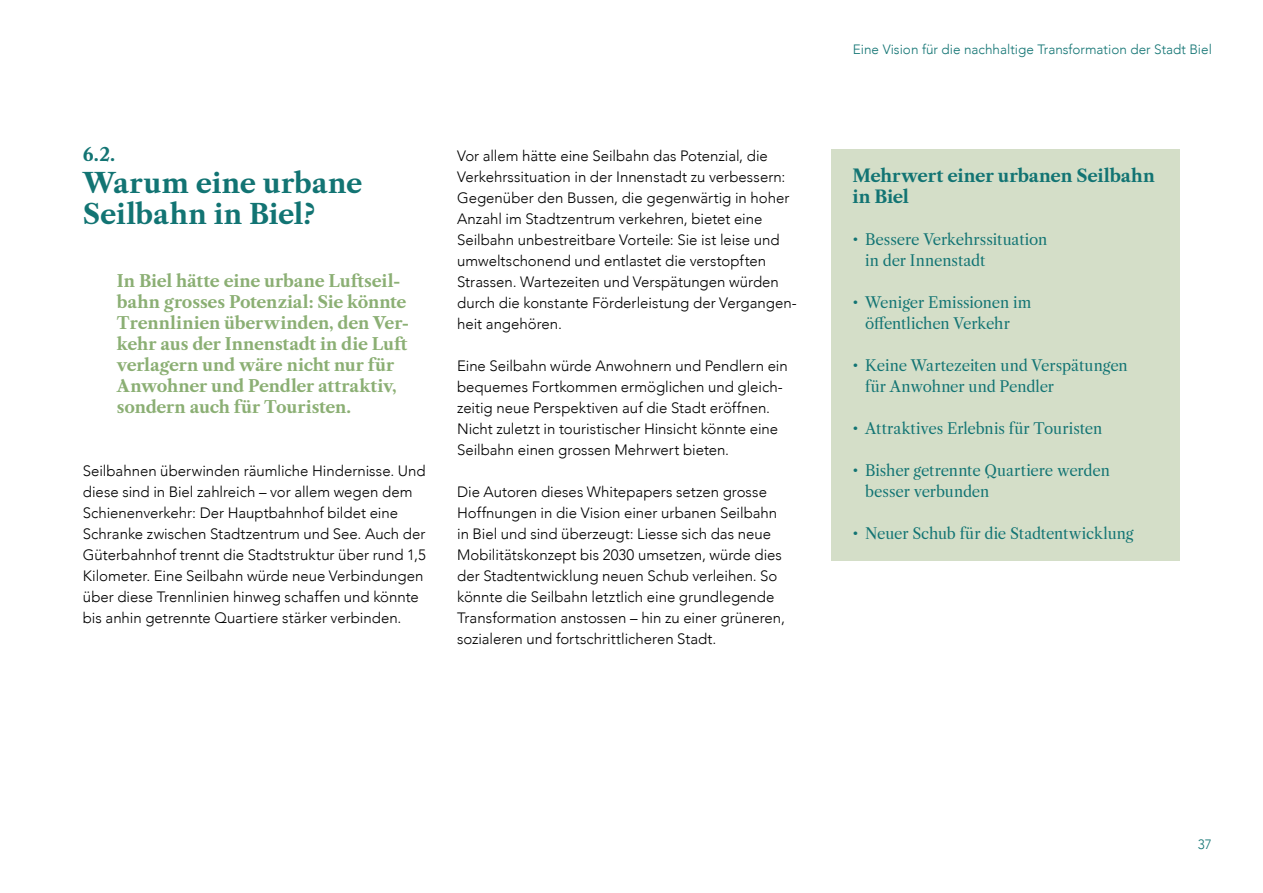
<style>
.page{position:relative;width:1263px;height:893px;background:#fff}
.page>*{position:absolute;margin:0;border:0;box-sizing:border-box;transform-origin:0 0}
._12_Subchapter{font:700 27px/31.5px "Libre Caslon Text";letter-spacing:-.005em;color:#127473}
._12_Subchapter-2{font:700 18px "Libre Caslon Text";color:#127473}
._16_SubtitleSerifen{font:700 17.25px/21px "Libre Caslon Text";letter-spacing:-.015em;color:#127473}
._18_Hightlight{font:700 16.5px/21px "Libre Caslon Text";letter-spacing:-.015em;color:#8baf74}
._20_Copy___Master{font:300 15px/21px "Avenir";color:#000}
.t1{font:15px/21px "Libre Caslon Text";letter-spacing:-.01em;color:#127473}
.t2{font:300 13.5px "Avenir";color:#127473}
</style>
<div class="page">
<div style="left:831px;top:149px;width:349px;height:411px;background:#d4dec8"></div>
<p class="_12_Subchapter-2" style="left:83px;top:144px;width:34px">6.2.</p>
<p class="_12_Subchapter" style="left:83px;top:167px;width:281px">Warum eine urbane<br>Seilbahn in Biel?</p>
<p class="_18_Hightlight" style="left:117px;top:271px;width:294px">In Biel hätte eine urbane Luftseil&shy;bahn grosses Potenzial: Sie könnte Trennlinien überwinden, den Ver&shy;kehr aus der Innenstadt in die Luft verlagern und wäre nicht nur für Anwohner und Pendler attraktiv, sondern auch für Touristen.</p>
<p class="_20_Copy___Master" style="left:83px;top:461px;width:345px">Seilbahnen überwinden räumliche Hindernisse. Und diese sind in Biel zahlreich – vor allem wegen dem Schienenverkehr: Der Hauptbahnhof bildet eine Schranke zwischen Stadtzentrum und See. Auch der Güterbahnhof trennt die Stadtstruktur über rund 1,5<br>Kilometer. Eine Seilbahn würde neue Verbindungen über diese Trennlinien hinweg schaffen und könnte bis anhin getrennte Quartiere stärker verbinden.</p>
<p class="_20_Copy___Master" style="left:457px;top:146px;width:341px">Vor allem hätte eine Seilbahn das Potenzial, die Verkehrssituation in der Innenstadt zu verbessern:<br>Gegenüber den Bussen, die gegenwärtig in hoher Anzahl im Stadtzentrum verkehren, bietet eine Seilbahn unbestreitbare Vorteile: Sie ist leise und umweltschonend und entlastet die verstopften Strassen. Wartezeiten und Verspätungen würden durch die konstante Förderleistung der Vergangen&shy;heit angehören.</p>
<p class="_20_Copy___Master" style="left:457px;top:356px;width:332px">Eine Seilbahn würde Anwohnern und Pendlern ein bequemes Fortkommen ermöglichen und gleich&shy;zeitig neue Perspektiven auf die Stadt eröffnen.<br>Nicht zuletzt in touristischer Hinsicht könnte eine Seilbahn einen grossen Mehrwert bieten.</p>
<p class="_20_Copy___Master" style="left:457px;top:482px;width:329px">Die Autoren dieses Whitepapers setzen grosse Hoffnungen in die Vision einer urbanen Seilbahn in Biel und sind überzeugt: Liesse sich das neue Mobilitätskonzept bis 2030 umsetzen, würde dies der Stadtentwicklung neuen Schub verleihen. So könnte die Seilbahn letztlich eine grundlegende Transformation anstossen – hin zu einer grüneren, sozialeren und fortschrittlicheren Stadt.</p>
<p class="t2" style="left:853px;top:42px;width:361px">Eine Vision für die nachhaltige Transformation der Stadt Biel</p>
<p class="_16_SubtitleSerifen" style="left:852px;top:166px;width:304px">Mehrwert einer urbanen Seilbahn in Biel</p>
<p class="t1" style="left:865px;top:229px;width:184px;text-indent:-13px">• Bessere Verkehrssituation in der Innenstadt</p>
<p class="t1" style="left:852px;top:292px;width:181px;text-align:center">• Weniger Emissionen im öffentlichen Verkehr</p>
<p class="t1" style="left:865px;top:355px;width:264px;text-indent:-13px">• Keine Wartezeiten und Verspätungen für Anwohner und Pendler</p>
<p class="t1" style="left:852px;top:418px;width:251px">• Attraktives Erlebnis für Touristen</p>
<p class="t1" style="left:865px;top:460px;width:246px;text-indent:-13px">• Bisher getrennte Quartiere werden besser verbunden</p>
<p class="t1" style="left:852px;top:523px;width:283px">• Neuer Schub für die Stadtentwicklung</p>
<p class="t2" style="left:1198px;top:836px;width:16px">37</p>
</div>
